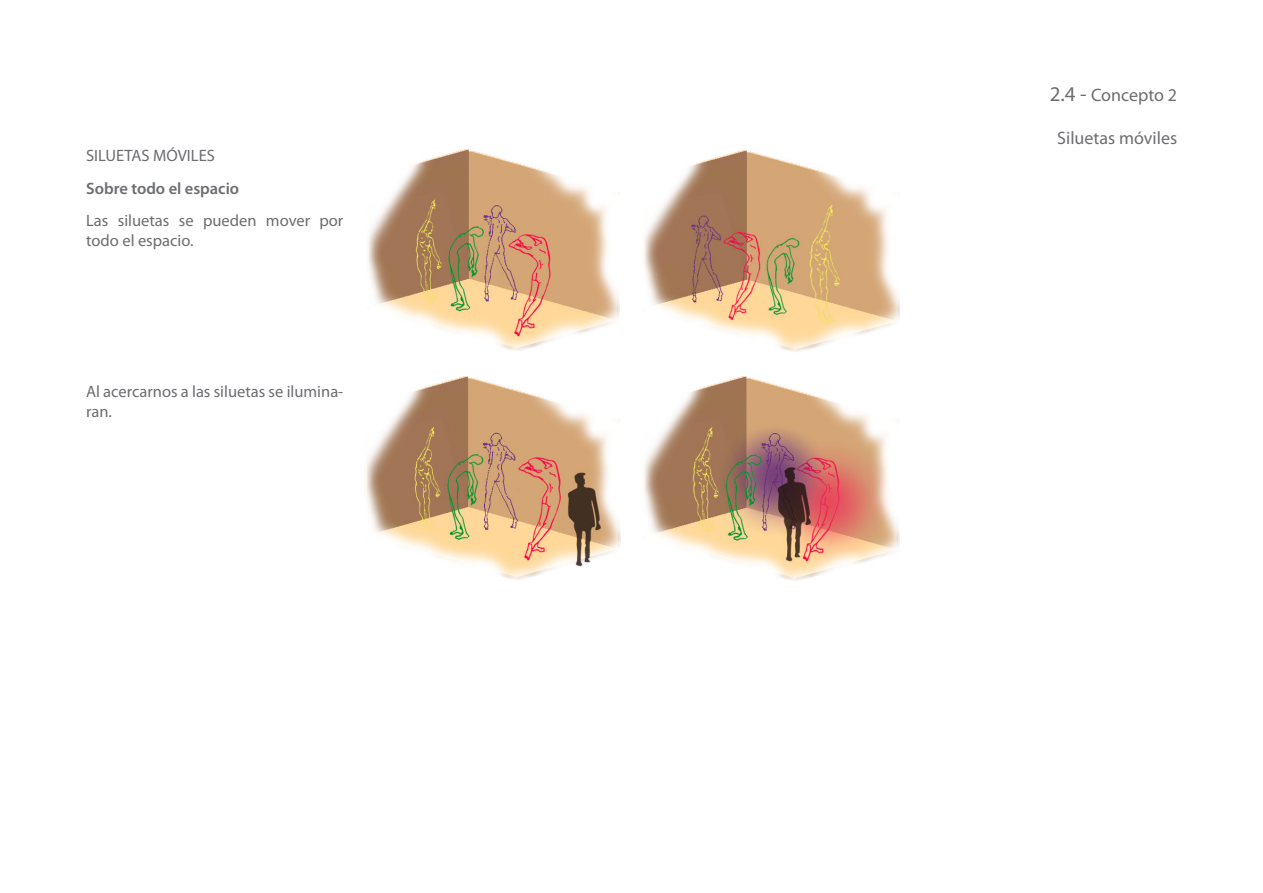
<style>
.page{position:relative;width:1263px;height:893px;background:#fff}
.page>*{position:absolute;margin:0;border:0;box-sizing:border-box;transform-origin:0 0}
.t1{font:18px "Myriad Pro";color:#6c6d70}
.t2{font:16.5px/19.8px "Myriad Pro";color:#6c6d70}
.t3{font:600 16.5px "Myriad Pro";color:#6c6d70}
.s1{font-size:21px}
</style>
<div class="page">
<img style="left:367px;top:150px;width:252px;height:201px">
<img style="left:644px;top:151px;width:255px;height:201px">
<img style="left:365px;top:376px;width:256px;height:204px">
<img style="left:643px;top:376px;width:256px;height:204px">
<p class="t2" style="left:86px;top:145px;width:130px">SILUETAS MÓVILES</p>
<p class="t3" style="left:86px;top:178px;width:155px">Sobre todo el espacio</p>
<p class="t2" style="left:86px;top:211px;width:259px">Las siluetas se pueden mover por todo el espacio.</p>
<p class="t2" style="left:86px;top:382px;width:259px">Al acercarnos a las siluetas se ilumina&shy;ran.</p>
<p class="t1" style="left:1050px;top:84px;width:129px"><span class="s1">2.4 -</span> Concepto 2</p>
<p class="t1" style="left:1057px;top:127px;width:121px">Siluetas móviles</p>
</div>
